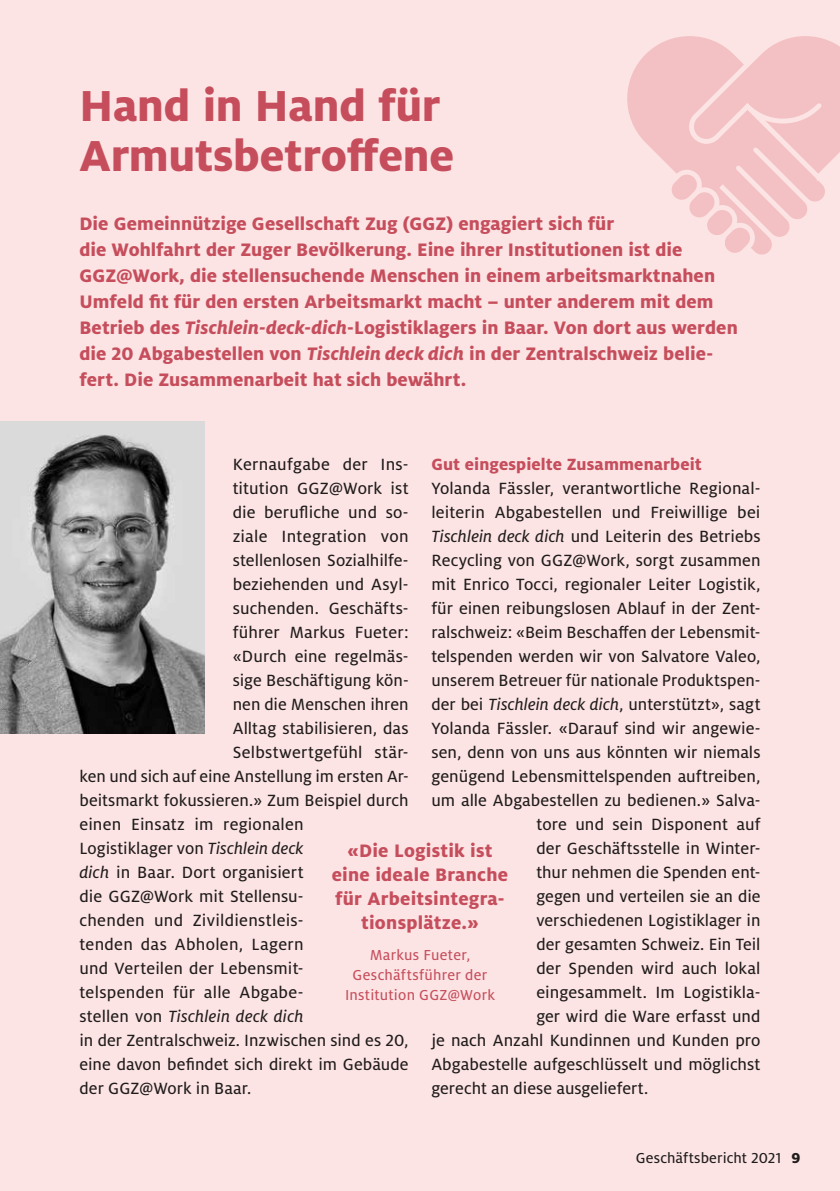
<style>
.page{position:relative;width:840px;height:1191px;background:#fff}
.page>*{position:absolute;margin:0;border:0;box-sizing:border-box;transform-origin:0 0}
.t1{font:800 48px/50px "Milo OT";letter-spacing:-.005em;color:#c64e5c}
.t2{font:800 20px/26px "Milo OT";letter-spacing:.005em;color:#c64e5c}
.t3{font:18px/24px "Milo OT Text";letter-spacing:.005em;color:#201c1a;text-align:justify}
.t4{font:800 18px "Milo OT";letter-spacing:.005em;color:#c64e5c}
.t5{font:18px "Milo OT Text Ita";letter-spacing:.01em;color:#201c1a}
.t6{font:16px/20px "Milo OT Text";letter-spacing:.015em;color:#c64e5c;text-align:center}
.t7{font:16px "Milo OT Text";letter-spacing:.005em;color:#201c1a}
.s1{font-style:italic}
.s2{font-family:"Milo OT Text Ita"}
.s3{font-family:"Milo OT Text"}
.s4{font-family:"Milo OT";font-weight:800}
</style>
<div class="page">
<div style="left:0;top:0;width:839px;height:1191px;background:#fce4e5"></div>
<svg style="left:824px;top:39px;width:15px;height:156px"></svg>
<svg style="left:627px;top:36px;width:197px;height:219px;fill:#f3c1c3"></svg>
<img style="left:0;top:421px;width:204px;height:312px">
<h1 class="t1" style="left:79px;top:80px;width:376px">Hand in Hand für<br>Armutsbetroffene</h1>
<p class="t2" style="left:79px;top:210px;width:659px">Die Gemeinnützige Gesellschaft Zug (GGZ) engagiert sich für<br>die Wohlfahrt der Zuger Bevölkerung. Eine ihrer Institutionen ist die GGZ@Work, die stellensuchende Menschen in einem arbeitsmarktnahen Umfeld fit für den ersten Arbeitsmarkt macht – unter anderem mit dem Betrieb des <span class="s1">Tischlein-deck-dich</span>-Logistiklagers in Baar. Von dort aus werden die 20 Abgabestellen von <span class="s1">Tischlein deck dich</span> in der Zentralschweiz belie&shy;fert. Die Zusammenarbeit hat sich bewährt.</p>
<p class="t4" style="left:431px;top:453px;width:272px">Gut eingespielte Zusammenarbeit</p>
<p class="t3" style="left:431px;top:476px;width:330px">Yolanda Fässler, verantwortliche Regional-</p>
<p class="t3" style="left:431px;top:500px;width:330px">leiterin Abgabestellen und Freiwillige bei</p>
<p class="t3" style="left:431px;top:524px;width:330px"><span class="s2">Tischlein deck dich</span> und Leiterin des Betriebs</p>
<p class="t3" style="left:431px;top:548px;width:330px">Recycling von GGZ@Work, sorgt zusammen</p>
<p class="t3" style="left:431px;top:572px;width:330px">mit Enrico Tocci, regionaler Leiter Logistik,</p>
<p class="t3" style="left:431px;top:596px;width:330px">für einen reibungslosen Ablauf in der Zent-</p>
<p class="t3" style="left:431px;top:620px;width:330px">ralschweiz: «Beim Beschaffen der Lebensmit-</p>
<p class="t3" style="left:431px;top:644px;width:330px">telspenden werden wir von Salvatore Valeo,</p>
<p class="t3" style="left:431px;top:668px;width:330px">unserem Betreuer für nationale Produktspen-</p>
<p class="t3" style="left:431px;top:692px;width:330px">der bei <span class="s2">Tischlein deck dich</span>, unterstützt», sagt</p>
<p class="t3" style="left:431px;top:716px;width:330px">Yolanda Fässler. «Darauf sind wir angewie-</p>
<p class="t3" style="left:431px;top:740px;width:330px">sen, denn von uns aus könnten wir niemals</p>
<p class="t3" style="left:431px;top:764px;width:330px">genügend Lebensmittelspenden auftreiben,</p>
<p class="t3" style="left:431px;top:788px;width:330px">um alle Abgabestellen zu bedienen.» Salva-</p>
<p class="t3" style="left:536px;top:812px;width:225px">tore und sein Disponent auf</p>
<p class="t3" style="left:536px;top:836px;width:225px">der Geschäftsstelle in Winter-</p>
<p class="t3" style="left:536px;top:860px;width:225px">thur nehmen die Spenden ent-</p>
<p class="t3" style="left:536px;top:884px;width:225px">gegen und verteilen sie an die</p>
<p class="t3" style="left:536px;top:908px;width:225px">verschiedenen Logistiklager in</p>
<p class="t3" style="left:536px;top:932px;width:225px">der gesamten Schweiz. Ein Teil</p>
<p class="t3" style="left:536px;top:956px;width:225px">der Spenden wird auch lokal</p>
<p class="t3" style="left:536px;top:980px;width:225px">eingesammelt. Im Logistikla-</p>
<p class="t3" style="left:536px;top:1004px;width:225px">ger wird die Ware erfasst und</p>
<p class="t3" style="left:431px;top:1028px;width:330px">je nach Anzahl Kundinnen und Kunden pro</p>
<p class="t3" style="left:431px;top:1052px;width:330px">Abgabestelle aufgeschlüsselt und möglichst</p>
<p class="t3" style="left:431px;top:1076px;width:218px">gerecht an diese ausgeliefert.</p>
<p class="t3" style="left:232px;top:452px;width:177px">Kernaufgabe der Ins-</p>
<p class="t3" style="left:232px;top:476px;width:177px">titution GGZ@Work ist</p>
<p class="t3" style="left:232px;top:500px;width:177px">die berufliche und so-</p>
<p class="t3" style="left:232px;top:524px;width:177px">ziale Integration von</p>
<p class="t3" style="left:232px;top:548px;width:177px">stellenlosen Sozialhilfe-</p>
<p class="t3" style="left:232px;top:572px;width:177px">beziehenden und Asyl-</p>
<p class="t3" style="left:232px;top:596px;width:177px">suchenden. Geschäfts-</p>
<p class="t3" style="left:232px;top:620px;width:177px">führer Markus Fueter:</p>
<p class="t3" style="left:232px;top:644px;width:177px">«Durch eine regelmäs-</p>
<p class="t3" style="left:232px;top:668px;width:177px">sige Beschäftigung kön-</p>
<p class="t3" style="left:232px;top:692px;width:177px">nen die Menschen ihren</p>
<p class="t3" style="left:232px;top:716px;width:177px">Alltag stabilisieren, das</p>
<p class="t3" style="left:232px;top:740px;width:177px">Selbstwertgefühl stär-</p>
<p class="t3" style="left:79px;top:764px;width:330px">ken und sich auf eine Anstellung im ersten Ar-</p>
<p class="t3" style="left:79px;top:788px;width:330px">beitsmarkt fokussieren.» Zum Beispiel durch</p>
<p class="t3" style="left:79px;top:812px;width:225px">einen Einsatz im regionalen</p>
<p class="t3" style="left:79px;top:836px;width:225px">Logistiklager von <span class="s2">Tischlein deck</span></p>
<p class="t3" style="left:79px;top:860px;width:225px"><span class="s2">dich</span> in Baar. Dort organisiert</p>
<p class="t3" style="left:79px;top:884px;width:225px">die GGZ@Work mit Stellensu-</p>
<p class="t3" style="left:79px;top:908px;width:225px">chenden und Zivildienstleis-</p>
<p class="t3" style="left:79px;top:932px;width:225px">tenden das Abholen, Lagern</p>
<p class="t3" style="left:79px;top:956px;width:225px">und Verteilen der Lebensmit-</p>
<p class="t3" style="left:79px;top:980px;width:225px">telspenden für alle Abgabe-</p>
<p class="t5" style="left:79px;top:1006px;width:225px"><span class="s3">stellen von</span> Tischlein deck dich</p>
<p class="t3" style="left:79px;top:1028px;width:330px">in der Zentralschweiz. Inzwischen sind es 20, eine davon befindet sich direkt im Gebäude der GGZ@Work in Baar.</p>
<p class="t2" style="left:331px;top:838px;width:178px;line-height:24px;text-align:center">«Die Logistik ist eine ideale Branche für Arbeitsintegra&shy;tionsplätze.»</p>
<p class="t6" style="left:345px;top:945px;width:151px">Markus Fueter,<br>Geschäftsführer der<br>Institution GGZ@Work</p>
<p class="t7" style="left:635px;top:1148px;width:166px">Geschäftsbericht 2021 <span class="s4">9</span></p>
</div>
